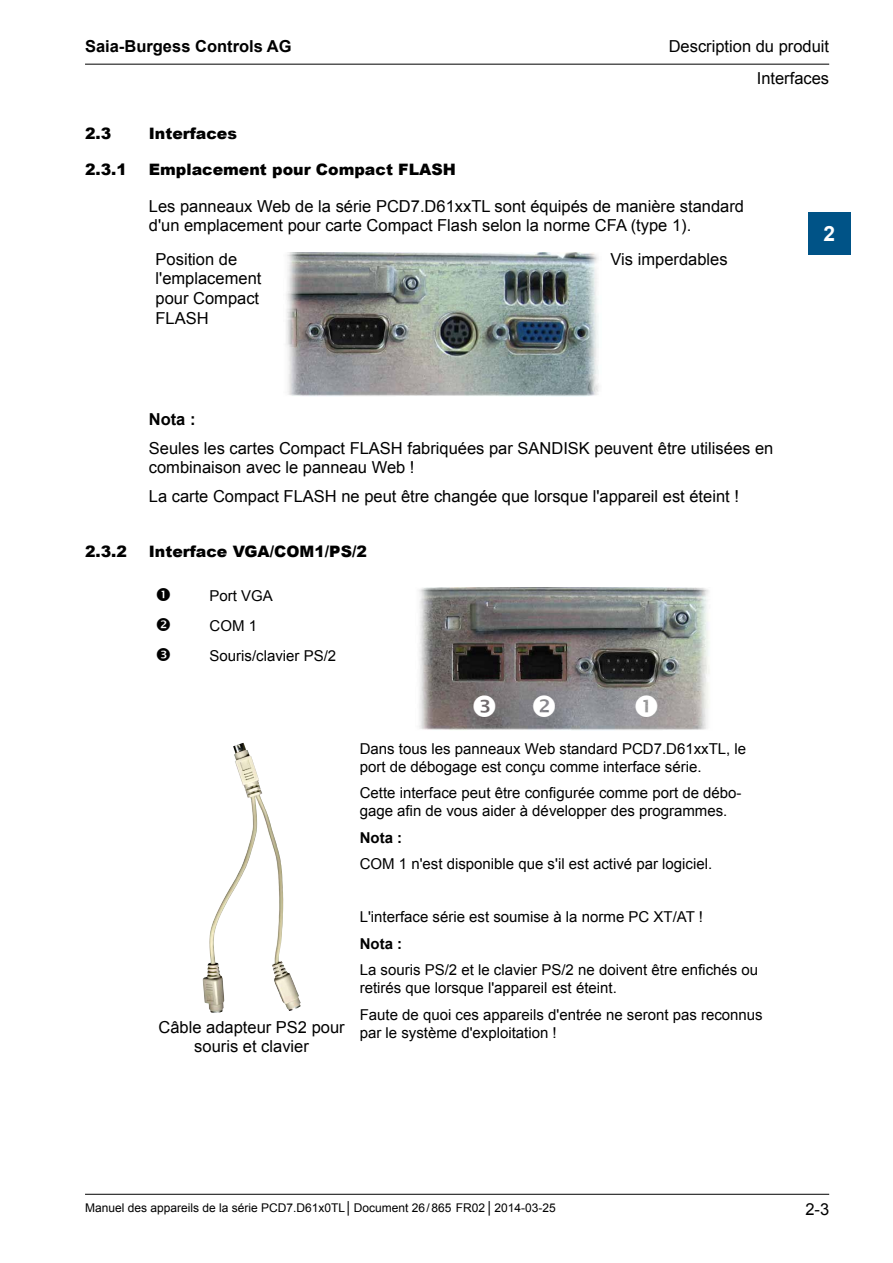
<style>
.page{position:relative;width:893px;height:1263px;background:#fff}
.page>*{position:absolute;margin:0;border:0;box-sizing:border-box;transform-origin:0 0}
.t1{font:700 21px "Arial";color:#fff}
.Fliesstext{font:16.5px/19.8px "Arial";color:#000}
.TextTabelle{font:16.5px/19.8px "Arial";color:#000;text-align:center}
.Fliesstext-2{font:700 16.5px "Arial";color:#000}
.Überschrift_3{font:900 15.75px "Arial";color:#000}
.Überschrift_2{font:900 15.75px "Arial";color:#000}
.TextTabelle-2{font:15px/18px "Arial";color:#000}
.TextTabelle-3{font:700 15px "Arial";color:#000}
.t2{font:12px "Arial";color:#000}
</style>
<div class="page">
<hr style="left:85px;top:64px;width:744px;height:1px;background:#000">
<hr style="left:85px;top:1194px;width:744px;height:1px;background:#000">
<div style="left:808px;top:213px;width:42px;height:42px;background:#005387"></div>
<img style="left:286px;top:253px;width:313px;height:143px">
<img style="left:419px;top:587px;width:291px;height:143px">
<img style="left:203px;top:743px;width:98px;height:270px">
<svg style="left:474px;top:695px;width:21px;height:22px"></svg>
<svg style="left:533px;top:695px;width:22px;height:22px"></svg>
<svg style="left:636px;top:695px;width:21px;height:22px"></svg>
<p class="Fliesstext-2" style="left:85px;top:36px;width:208px">Saia-Burgess Controls AG</p>
<p class="Fliesstext" style="left:669px;top:37px;width:162px">Description du produit</p>
<p class="Fliesstext" style="left:757px;top:69px;width:74px">Interfaces</p>
<p class="Überschrift_2" style="left:85px;top:122px;width:28px">2.3</p>
<p class="Überschrift_2" style="left:149px;top:122px;width:90px">Interfaces</p>
<p class="Überschrift_3" style="left:85px;top:158px;width:44px">2.3.1</p>
<p class="Überschrift_3" style="left:149px;top:158px;width:309px">Emplacement pour Compact FLASH</p>
<p class="Fliesstext" style="left:149px;top:196px;width:597px">Les panneaux Web de la série PCD7.D61xxTL sont équipés de manière standard d'un emplacement pour carte Compact Flash selon la norme CFA (type 1).</p>
<p class="Fliesstext" style="left:156px;top:249px;width:107px">Position de l'emplacement pour Compact<br>FLASH</p>
<p class="Fliesstext" style="left:611px;top:249px;width:119px">Vis imperdables</p>
<p class="Fliesstext-2" style="left:149px;top:408px;width:48px">Nota :</p>
<p class="Fliesstext" style="left:149px;top:438px;width:626px">Seules les cartes Compact FLASH fabriquées par SANDISK peuvent être utilisées en combinaison avec le panneau Web !</p>
<p class="Fliesstext" style="left:149px;top:486px;width:592px">La carte Compact FLASH ne peut être changée que lorsque l'appareil est éteint !</p>
<p class="Überschrift_3" style="left:85px;top:540px;width:44px">2.3.2</p>
<p class="Überschrift_3" style="left:149px;top:540px;width:220px">Interface VGA/COM1/PS/2</p>
<p class="TextTabelle-2" style="left:210px;top:587px;width:65px">Port VGA</p>
<p class="TextTabelle-2" style="left:210px;top:617px;width:49px">COM 1</p>
<p class="TextTabelle-2" style="left:210px;top:647px;width:128px">Souris/clavier PS/2</p>
<p class="TextTabelle" style="left:159px;top:1017px;width:188px">Câble adapteur PS2 pour souris et clavier</p>
<p class="TextTabelle-2" style="left:360px;top:740px;width:388px">Dans tous les panneaux Web standard PCD7.D61xxTL, le port de débogage est conçu comme interface série.</p>
<p class="TextTabelle-2" style="left:360px;top:784px;width:383px">Cette interface peut être configurée comme port de débo&shy;gage afin de vous aider à développer des programmes.</p>
<p class="TextTabelle-3" style="left:360px;top:827px;width:44px">Nota :</p>
<p class="TextTabelle-2" style="left:360px;top:855px;width:354px">COM 1 n'est disponible que s'il est activé par logiciel.</p>
<p class="TextTabelle-2" style="left:360px;top:908px;width:345px">L'interface série est soumise à la norme PC XT/AT !</p>
<p class="TextTabelle-3" style="left:360px;top:933px;width:44px">Nota :</p>
<p class="TextTabelle-2" style="left:360px;top:961px;width:400px">La souris PS/2 et le clavier PS/2 ne doivent être enfichés ou retirés que lorsque l'appareil est éteint.</p>
<p class="TextTabelle-2" style="left:360px;top:1006px;width:405px">Faute de quoi ces appareils d'entrée ne seront pas reconnus par le système d'exploitation !</p>
<h1 class="t1" style="left:823px;top:219px;width:13px">2</h1>
<p class="t2" style="left:85px;top:1200px;width:472px">Manuel des appareils de la série PCD7.D61x0TL│Document 26/865 FR02 │ 2014-03-25</p>
<p class="Fliesstext" style="left:805px;top:1200px;width:25px">2-3</p>
</div>
